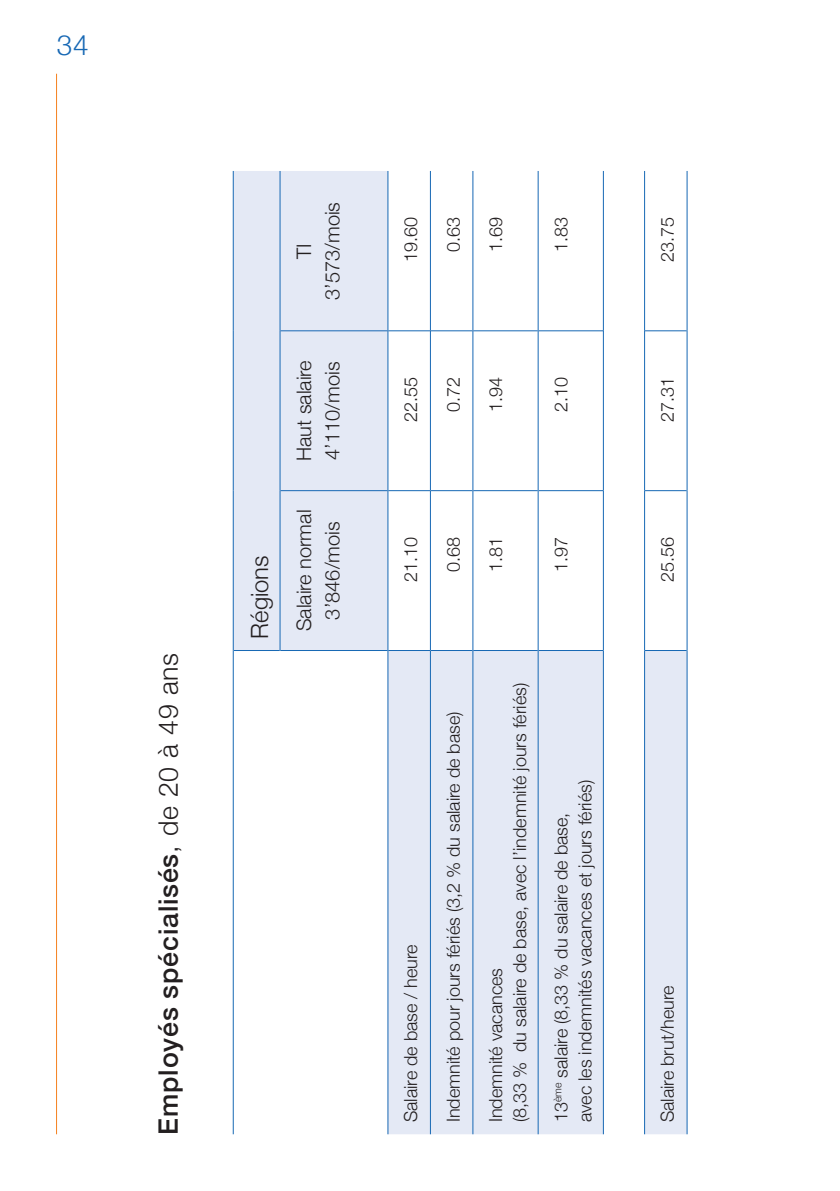
<style>
.page{position:relative;width:840px;height:1191px;background:#fff}
.page>*{position:absolute;margin:0;border:0;box-sizing:border-box;transform-origin:0 0}
.t1{font:300 28px "Helvetica Neue";color:#1768b4}
.t2{font:500 26.8px "Helvetica Neue";letter-spacing:.03em;color:#231f20}
.t3{font:300 23.8px "Helvetica Neue";color:#231f20}
.t4{font:300 20px/28px "Helvetica Neue";color:#231f20;text-align:center}
.t5{font:300 18px/24px "Helvetica Neue";color:#231f20}
.s1{font-weight:300}
</style>
<div class="page">
<hr style="left:56px;top:74px;width:1px;height:1060px;background:#f58220">
<svg style="left:234px;top:171px;width:452px;height:963px"></svg>
<hr style="left:233px;top:650px;width:1px;height:484px;background:#1768b4">
<hr style="left:233px;top:490px;width:1px;height:160px;background:#1768b4">
<hr style="left:233px;top:650px;width:46px;height:1px;background:#1768b4">
<hr style="left:233px;top:331px;width:1px;height:159px;background:#1768b4">
<hr style="left:233px;top:171px;width:1px;height:160px;background:#1768b4">
<hr style="left:279px;top:490px;width:1px;height:161px;background:#1768b4">
<hr style="left:280px;top:650px;width:107px;height:1px;background:#1768b4">
<hr style="left:279px;top:331px;width:1px;height:159px;background:#1768b4">
<hr style="left:279px;top:171px;width:1px;height:160px;background:#1768b4">
<hr style="left:280px;top:330px;width:107px;height:1px;background:#1768b4">
<hr style="left:280px;top:490px;width:107px;height:1px;background:#1768b4">
<hr style="left:387px;top:650px;width:1px;height:484px;background:#1768b4">
<hr style="left:387px;top:490px;width:1px;height:160px;background:#1768b4">
<hr style="left:387px;top:331px;width:1px;height:159px;background:#1768b4">
<hr style="left:388px;top:490px;width:41px;height:1px;background:#1768b4">
<hr style="left:387px;top:171px;width:1px;height:160px;background:#1768b4">
<hr style="left:430px;top:490px;width:42px;height:1px;background:#1768b4">
<hr style="left:472px;top:650px;width:1px;height:484px;background:#1768b4">
<hr style="left:472px;top:490px;width:1px;height:160px;background:#1768b4">
<hr style="left:472px;top:331px;width:1px;height:159px;background:#1768b4">
<hr style="left:473px;top:490px;width:64px;height:1px;background:#1768b4">
<hr style="left:472px;top:171px;width:1px;height:160px;background:#1768b4">
<hr style="left:538px;top:490px;width:64px;height:1px;background:#1768b4">
<hr style="left:602px;top:650px;width:1px;height:484px;background:#1768b4">
<hr style="left:602px;top:490px;width:1px;height:160px;background:#1768b4">
<hr style="left:602px;top:331px;width:1px;height:159px;background:#1768b4">
<hr style="left:602px;top:171px;width:1px;height:160px;background:#1768b4">
<hr style="left:644px;top:490px;width:42px;height:1px;background:#1768b4">
<hr style="left:388px;top:650px;width:41px;height:1px;background:#1768b4">
<hr style="left:388px;top:330px;width:41px;height:1px;background:#1768b4">
<hr style="left:429px;top:650px;width:1px;height:484px;background:#1768b4">
<hr style="left:429px;top:490px;width:1px;height:160px;background:#1768b4">
<hr style="left:430px;top:650px;width:42px;height:1px;background:#1768b4">
<hr style="left:429px;top:331px;width:1px;height:159px;background:#1768b4">
<hr style="left:429px;top:171px;width:1px;height:160px;background:#1768b4">
<hr style="left:430px;top:330px;width:42px;height:1px;background:#1768b4">
<hr style="left:473px;top:650px;width:64px;height:1px;background:#1768b4">
<hr style="left:473px;top:330px;width:64px;height:1px;background:#1768b4">
<hr style="left:537px;top:650px;width:1px;height:484px;background:#1768b4">
<hr style="left:537px;top:490px;width:1px;height:160px;background:#1768b4">
<hr style="left:538px;top:650px;width:64px;height:1px;background:#1768b4">
<hr style="left:537px;top:331px;width:1px;height:159px;background:#1768b4">
<hr style="left:537px;top:171px;width:1px;height:160px;background:#1768b4">
<hr style="left:538px;top:330px;width:64px;height:1px;background:#1768b4">
<hr style="left:643px;top:650px;width:1px;height:484px;background:#1768b4">
<hr style="left:643px;top:490px;width:1px;height:160px;background:#1768b4">
<hr style="left:644px;top:650px;width:42px;height:1px;background:#1768b4">
<hr style="left:643px;top:331px;width:1px;height:159px;background:#1768b4">
<hr style="left:643px;top:171px;width:1px;height:160px;background:#1768b4">
<hr style="left:644px;top:330px;width:42px;height:1px;background:#1768b4">
<hr style="left:686px;top:650px;width:1px;height:484px;background:#1768b4">
<hr style="left:686px;top:490px;width:1px;height:160px;background:#1768b4">
<hr style="left:686px;top:331px;width:1px;height:159px;background:#1768b4">
<hr style="left:686px;top:171px;width:1px;height:160px;background:#1768b4">
<h1 class="t1" style="left:57px;top:23px;width:33px">34</h1>
<h2 class="t2" style="left:147px;top:1134px;width:483px;rotate:-90deg">Employés spécialisés<span class="s1">, de 20 à 49 ans</span></h2>
<p class="t4" style="left:288px;top:300px;width:99px;rotate:-90deg">TI<br>3’573/mois</p>
<h3 class="t3" style="left:240px;top:638px;width:85px;rotate:-90deg">Régions</h3>
<p class="t4" style="left:288px;top:461px;width:102px;text-align:left;rotate:-90deg">Haut salaire<br>4’110/mois</p>
<p class="t4" style="left:288px;top:631px;width:123px;rotate:-90deg">Salaire normal<br>3’846/mois</p>
<p class="t5" style="left:397px;top:262px;width:47px;rotate:-90deg">19.60</p>
<p class="t5" style="left:440px;top:252px;width:37px;rotate:-90deg">0.63</p>
<p class="t5" style="left:482px;top:252px;width:37px;rotate:-90deg">1.69</p>
<p class="t5" style="left:547px;top:252px;width:37px;rotate:-90deg">1.83</p>
<p class="t5" style="left:397px;top:422px;width:47px;rotate:-90deg">22.55</p>
<p class="t5" style="left:440px;top:412px;width:37px;rotate:-90deg">0.72</p>
<p class="t5" style="left:482px;top:412px;width:37px;rotate:-90deg">1.94</p>
<p class="t5" style="left:547px;top:412px;width:37px;rotate:-90deg">2.10</p>
<p class="t5" style="left:397px;top:581px;width:47px;rotate:-90deg">21.10</p>
<p class="t5" style="left:440px;top:571px;width:37px;rotate:-90deg">0.68</p>
<p class="t5" style="left:482px;top:571px;width:37px;rotate:-90deg">1.81</p>
<p class="t5" style="left:547px;top:571px;width:37px;rotate:-90deg">1.97</p>
<p class="t5" style="left:397px;top:1122px;width:180px;rotate:-90deg">Salaire de base / heure</p>
<p class="t5" style="left:440px;top:1122px;width:412px;rotate:-90deg">Indemnité pour jours fériés (3,2 % du salaire de base)</p>
<p class="t5" style="left:482px;top:1122px;width:441px;rotate:-90deg">Indemnité vacances<br>(8,33 % du salaire de base, avec l’indemnité jours fériés)</p>
<p class="t5" style="left:547px;top:1122px;width:344px;rotate:-90deg">13<sup>ème</sup> salaire (8,33 % du salaire de base, avec les indemnités vacances et jours fériés)</p>
<p class="t5" style="left:653px;top:262px;width:47px;rotate:-90deg">23.75</p>
<p class="t5" style="left:653px;top:422px;width:47px;rotate:-90deg">27.31</p>
<p class="t5" style="left:653px;top:581px;width:47px;rotate:-90deg">25.56</p>
<p class="t5" style="left:653px;top:1122px;width:138px;rotate:-90deg">Salaire brut/heure</p>
</div>
